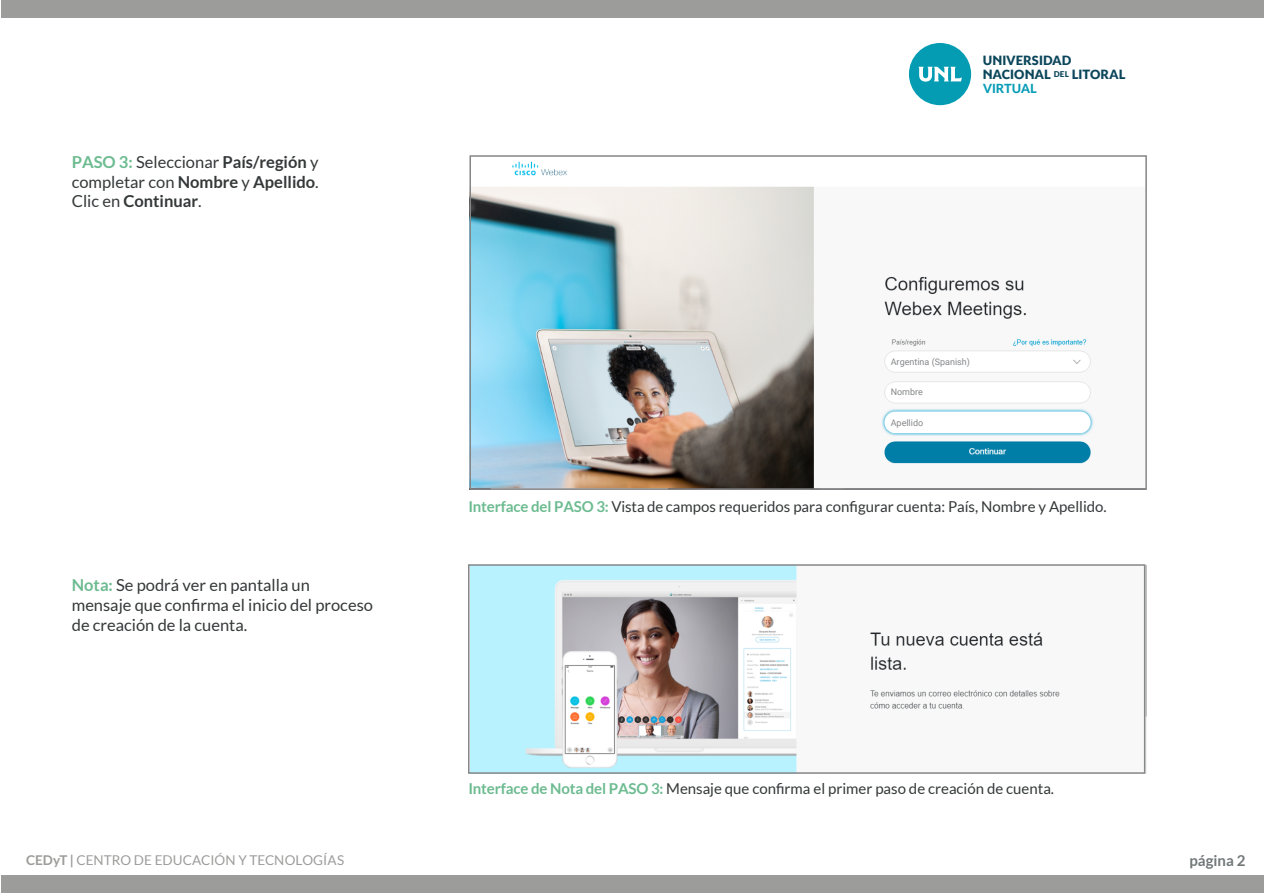
<style>
.page{position:relative;width:1264px;height:893px;background:#fff}
.page>*{position:absolute;margin:0;border:0;box-sizing:border-box;transform-origin:0 0}
.t1{font:16.5px/19.8px "Lato";color:#343838}
.t2{font:700 16.5px/19.8px "Lato";color:#343838;text-align:justify}
.t3{font:15px "Lato";color:#343838}
.t4{font:700 15px "Lato";color:#717778}
.t5{font:13.5px "Lato";letter-spacing:.005em;color:#9c9c9b}
.t6{font:900 12.75px "Lato UNL190701";letter-spacing:.015em;color:#0b465a}
.t7{font:800 12.75px "Lato UNL190701";color:#089db6}
.t8{font:9px "Roboto";color:#858789}
.s1{color:#6cbb90}
.s2{font-weight:400}
.s3{font-weight:700;color:#6cbb90}
.s4{font-weight:700}
.s5{font-size:7.95px}
</style>
<div class="page">
<div style="left:909px;top:43px;width:62px;height:62px;background:#039cb3;border-radius:50%"></div>
<svg style="left:918px;top:67px;width:44px;height:15px"></svg>
<div style="left:2px;top:0;width:1262px;height:17px;background:#9c9c9b"></div>
<div style="left:2px;top:876px;width:1262px;height:17px;background:#9c9c9b"></div>
<img style="left:471px;top:565px;width:675px;height:208px">
<div style="left:468px;top:564px;width:677px;height:210px;border:2px solid #858688"></div>
<img style="left:472px;top:161px;width:622px;height:326px">
<div style="left:469px;top:155px;width:678px;height:335px;border:2px solid #858688"></div>
<div style="left:889px;top:387px;width:68px;height:10px;background:#fff"></div>
<div style="left:891px;top:417px;width:30px;height:10px;background:#fff"></div>
<div style="left:889px;top:357px;width:68px;height:10px;background:#fff"></div>
<p class="t2" style="left:72px;top:152px;width:249px"><span class="s1">PASO 3:</span> <span class="s2">Seleccionar</span> País/región <span class="s2">y completar con</span> Nombre <span class="s2">y</span> Apellido<span class="s2">.<br>Clic en</span> Continuar<span class="s2">.</span></p>
<p class="t1" style="left:72px;top:575px;width:303px"><span class="s3">Nota:</span> Se podrá ver en pantalla un mensaje que confirma el inicio del proceso de creación de la cuenta.</p>
<p class="t5" style="left:26px;top:852px;width:320px"><span class="s4">CEDyT |</span> CENTRO DE EDUCACIÓN Y TECNOLOGÍAS</p>
<p class="t6" style="left:983px;top:53px;width:90px">UNIVERSIDAD</p>
<p class="t7" style="left:983px;top:81px;width:55px">VIRTUAL</p>
<p class="t6" style="left:983px;top:67px;width:144px">NACIONAL <span class="s5">DEL</span> LITORAL</p>
<p class="t8" style="left:891px;top:355px;width:81px">Argentina (Spanish)</p>
<p class="t8" style="left:891px;top:385px;width:34px">Nombre</p>
<p class="t8" style="left:891px;top:417px;width:34px">Apellido</p>
<p class="t3" style="left:468px;top:498px;width:640px"><span class="s3">Interface del PASO 3:</span> Vista de campos requeridos para configurar cuenta: País, Nombre y Apellido.</p>
<p class="t3" style="left:468px;top:780px;width:587px"><span class="s3">Interface de Nota del PASO 3:</span> Mensaje que confirma el primer paso de creación de cuenta.</p>
<p class="t4" style="left:1189px;top:852px;width:58px">página 2</p>
</div>
